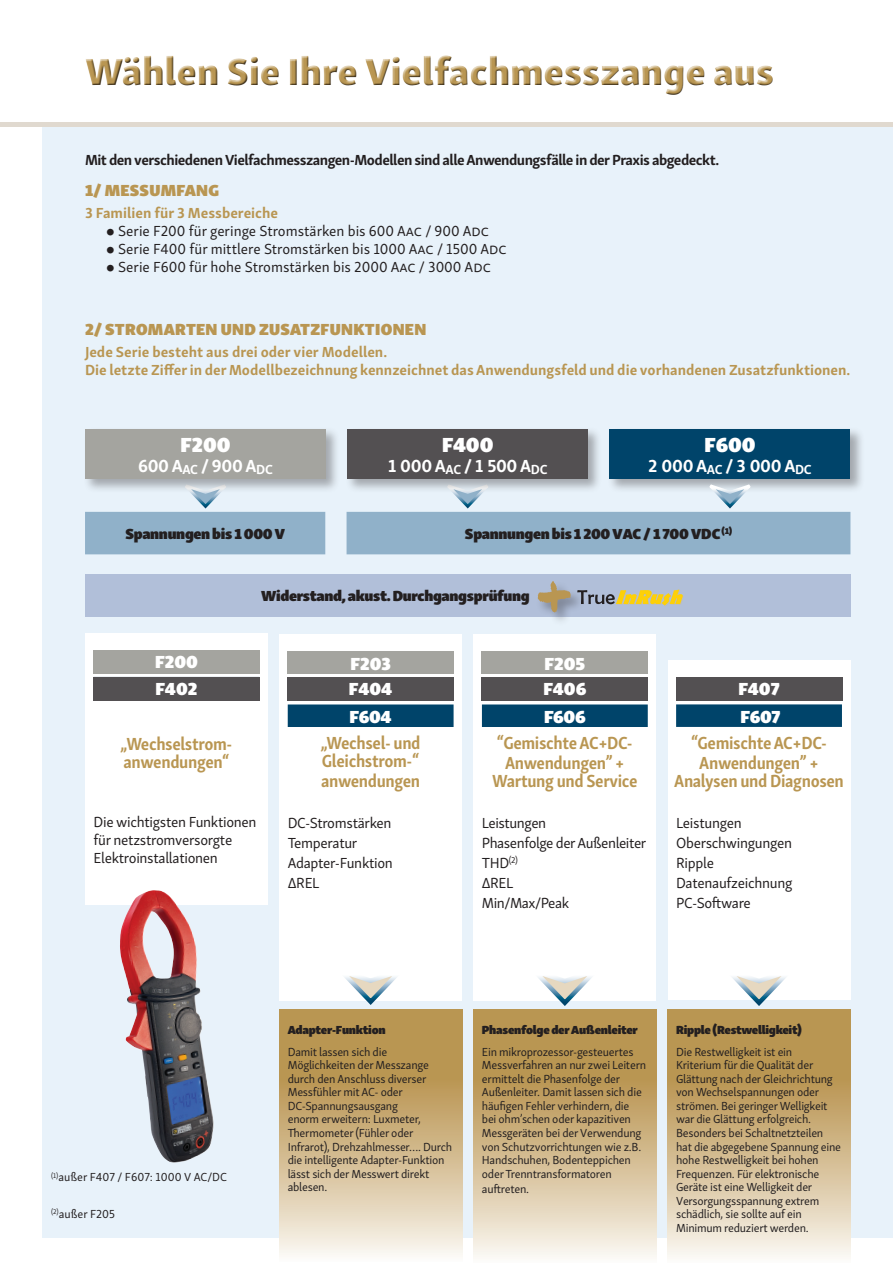
<style>
.page{position:relative;width:893px;height:1263px;background:#fff}
.page>*{position:absolute;margin:0;border:0;box-sizing:border-box;transform-origin:0 0}
.t1{font:39px "Skolar Sans Latn Eb";color:#b99652}
.t2{font:21px "Skolar Sans Latn Bl";color:#fff}
.t3{font:700 18px/18px "Skolar Sans Latn Cn";letter-spacing:-.02em;color:#b99652}
.t4{font:700 18px "Skolar Sans Latn";letter-spacing:-.02em;color:#fff}
.t5{font:18px "Skolar Sans Latn Bl";color:#fff}
.t6{font:16.5px "Skolar Sans Latn Bl";letter-spacing:.02em;color:#b99652}
.t7{font:15px/20.1px "Skolar Sans Latn";letter-spacing:-.02em;color:#231f20}
.t8{font:700 15px/18px "Skolar Sans Latn";color:#b99652}
.t9{font:15px "Skolar Sans Latn";color:#231f20}
.t10{font:700 15px "Skolar Sans Latn";letter-spacing:-.035em;color:#231f20}
.t11{font:15px "Skolar Sans Latn Bl";letter-spacing:-.02em;color:#231f20}
.t12{font:12px/13.5px "Skolar Sans Latn";letter-spacing:-.02em;color:#231f20}
.t13{font:12px "Skolar Sans Latn Bl";letter-spacing:-.02em;color:#231f20}
.t14{font:12px "Skolar Sans Latn";color:#231f20}
</style>
<div class="page">
<div style="left:43px;top:122px;width:850px;height:1115px;background:#e8f2fa"></div>
<div style="left:85px;top:633px;width:183px;height:272px;background:#fff"></div>
<div style="left:90px;top:55px;width:685px;height:42px;background:#231f20;opacity:.75"></div>
<div style="left:279px;top:634px;width:183px;height:366px;background:#fff"></div>
<div style="left:288px;top:704px;width:166px;height:23px;background:#00446a"></div>
<div style="left:473px;top:634px;width:183px;height:366px;background:#fff"></div>
<div style="left:482px;top:704px;width:166px;height:23px;background:#00446a"></div>
<svg style="left:279px;top:1010px;width:183px;height:245px;background:#cfb687"></svg>
<svg style="left:473px;top:1010px;width:183px;height:247px;background:#cfb688"></svg>
<svg style="left:668px;top:1010px;width:182px;height:247px;background:#cfb688"></svg>
<div style="left:668px;top:660px;width:182px;height:340px;background:#fff"></div>
<div style="left:676px;top:704px;width:166px;height:23px;background:#00446a"></div>
<svg style="left:326px;top:976px;width:90px;height:29px"></svg>
<svg style="left:519px;top:976px;width:92px;height:30px"></svg>
<svg style="left:732px;top:976px;width:54px;height:30px"></svg>
<div style="left:83px;top:427px;width:257px;height:66px;background:#231f20;opacity:.35"></div>
<div style="left:85px;top:429px;width:241px;height:50px;background:#a4a49f"></div>
<div style="left:94px;top:650px;width:166px;height:24px;background:#a4a49f"></div>
<div style="left:288px;top:651px;width:166px;height:23px;background:#a4a49f"></div>
<div style="left:482px;top:651px;width:166px;height:23px;background:#a4a49f"></div>
<div style="left:345px;top:427px;width:258px;height:66px;background:#231f20;opacity:.35"></div>
<div style="left:347px;top:429px;width:241px;height:50px;background:#535052"></div>
<div style="left:93px;top:677px;width:166px;height:24px;background:#535052"></div>
<div style="left:288px;top:677px;width:166px;height:24px;background:#535052"></div>
<div style="left:482px;top:677px;width:166px;height:24px;background:#535052"></div>
<div style="left:676px;top:677px;width:166px;height:24px;background:#535052"></div>
<div style="left:607px;top:427px;width:258px;height:66px;background:#231f20;opacity:.35"></div>
<div style="left:609px;top:429px;width:241px;height:50px;background:#00446a"></div>
<svg style="left:85px;top:479px;width:765px;height:75px"></svg>
<div style="left:85px;top:574px;width:765px;height:43px;background:#b1bfd9"></div>
<div style="left:536px;top:580px;width:49px;height:46px;background:#231f20;opacity:.35"></div>
<svg style="left:538px;top:581px;width:33px;height:32px"></svg>
<svg style="left:577px;top:590px;width:107px;height:16px"></svg>
<div style="left:0;top:122px;width:893px;height:5px;background:#e0d9cf"></div>
<img style="left:120px;top:890px;width:94px;height:273px">
<h1 class="t1" style="left:85px;top:39px;width:690px">Wählen Sie Ihre Vielfachmesszange aus</h1>
<p class="t10" style="left:85px;top:147px;width:636px">Mit den verschiedenen Vielfachmesszangen-Modellen sind alle Anwendungsfälle in der Praxis abgedeckt.</p>
<h3 class="t6" style="left:85px;top:175px;width:135px">1/ MESSUMFANG</h3>
<p class="t8" style="left:85px;top:203px;width:195px">3 Familien für 3 Messbereiche</p>
<p class="t9" style="left:106px;top:220px;width:384px">● Serie F200 für geringe Stromstärken bis 600 Aac / 900 Adc</p>
<p class="t9" style="left:106px;top:238px;width:402px">● Serie F400 für mittlere Stromstärken bis 1000 Aac / 1500 Adc</p>
<p class="t9" style="left:106px;top:256px;width:386px">● Serie F600 für hohe Stromstärken bis 2000 Aac / 3000 Adc</p>
<h3 class="t6" style="left:85px;top:315px;width:343px">2/ STROMARTEN UND ZUSATZFUNKTIONEN</h3>
<p class="t8" style="left:85px;top:342px;width:767px">Jede Serie besteht aus drei oder vier Modellen.<br>Die letzte Ziffer in der Modellbezeichnung kennzeichnet das Anwendungsfeld und die vorhandenen Zusatzfunktionen.</p>
<h2 class="t2" style="left:180px;top:426px;width:52px">F200</h2>
<h3 class="t4" style="left:138px;top:451px;width:136px">600 A<sub>AC</sub> / 900 A<sub>DC</sub></h3>
<h2 class="t2" style="left:442px;top:426px;width:53px">F400</h2>
<h3 class="t4" style="left:388px;top:451px;width:161px">1 000 A<sub>AC</sub> / 1 500 A<sub>DC</sub></h3>
<h2 class="t2" style="left:704px;top:426px;width:53px">F600</h2>
<h3 class="t4" style="left:648px;top:451px;width:165px">2 000 A<sub>AC</sub> / 3 000 A<sub>DC</sub></h3>
<p class="t11" style="left:125px;top:520px;width:161px">Spannungen bis 1 000 V</p>
<p class="t11" style="left:465px;top:520px;width:269px">Spannungen bis 1 200 VAC / 1 700 VDC <sup>(1)</sup></p>
<p class="t11" style="left:261px;top:582px;width:270px">Widerstand, akust. Durchgangsprüfung</p>
<h3 class="t5" style="left:155px;top:646px;width:44px">F200</h3>
<h3 class="t5" style="left:350px;top:647px;width:42px">F203</h3>
<h3 class="t5" style="left:544px;top:647px;width:42px">F205</h3>
<h3 class="t5" style="left:187px;top:646px;width:10px">1</h3>
<h3 class="t5" style="left:156px;top:673px;width:43px">F402</h3>
<h3 class="t5" style="left:349px;top:673px;width:45px">F404</h3>
<h3 class="t5" style="left:543px;top:673px;width:44px">F406</h3>
<h3 class="t5" style="left:738px;top:673px;width:43px">F407</h3>
<h3 class="t3" style="left:120px;top:733px;width:113px">„Wechselstrom&shy;anwendungen“</h3>
<p class="t7" style="left:94px;top:811px;width:165px;line-height:18px">Die wichtigsten Funktionen für netzstromversorgte<br>Elektroinstallationen</p>
<h3 class="t5" style="left:350px;top:700px;width:44px">F604</h3>
<h3 class="t3" style="left:321px;top:732px;width:101px">„Wechsel- und<br>Gleichstrom-“</h3>
<h3 class="t3" style="left:321px;top:771px;width:101px">anwendungen</h3>
<p class="t7" style="left:288px;top:811px;width:107px">DC-Stromstärken<br>Temperatur<br>Adapter-Funktion<br>ΔREL</p>
<h3 class="t5" style="left:544px;top:700px;width:43px">F606</h3>
<h3 class="t3" style="left:497px;top:731px;width:137px;line-height:20.1px;text-align:center">“Gemischte AC+DC-<br>Anwendungen” +</h3>
<h3 class="t3" style="left:492px;top:771px;width:147px">Wartung und Service</h3>
<p class="t7" style="left:482px;top:811px;width:166px">Leistungen<br>Phasenfolge der Außenleiter<br>THD<sup>(2)<br></sup>ΔREL<br>Min/Max/Peak</p>
<h3 class="t5" style="left:740px;top:700px;width:41px">F607</h3>
<h3 class="t3" style="left:691px;top:731px;width:137px;line-height:20.1px;text-align:center">“Gemischte AC+DC-<br>Anwendungen” +</h3>
<h3 class="t3" style="left:674px;top:770px;width:171px">Analysen und Diagnosen</h3>
<p class="t7" style="left:676px;top:811px;width:118px">Leistungen<br>Oberschwingungen<br>Ripple<br>Datenaufzeichnung<br>PC-Software</p>
<p class="t14" style="left:51px;top:1168px;width:178px"><sup>(1)</sup>außer F407 / F607: 1000 V AC/DC</p>
<p class="t14" style="left:51px;top:1204px;width:66px"><sup>(2)</sup>außer F205</p>
<p class="t13" style="left:288px;top:1019px;width:99px">Adapter-Funktion</p>
<p class="t12" style="left:288px;top:1044px;width:166px">Damit lassen sich die<br>Möglichkeiten der Messzange durch den Anschluss diverser<br>Messfühler mit AC- oder<br>DC-Spannungsausgang<br>enorm erweitern: Luxmeter,<br>Thermometer (Fühler oder<br>Infrarot), Drehzahlmesser…. Durch die intelligente Adapter-Funktion lässt sich der Messwert direkt ablesen.</p>
<p class="t13" style="left:482px;top:1019px;width:157px">Phasenfolge der Außenleiter</p>
<p class="t12" style="left:482px;top:1044px;width:166px">Ein mikroprozessor-gesteuertes<br>Messverfahren an nur zwei Leitern ermittelt die Phasenfolge der<br>Außenleiter. Damit lassen sich die häufigen Fehler verhindern, die bei ohm’schen oder kapazitiven<br>Messgeräten bei der Verwendung von Schutzvorrichtungen wie z.B.<br>Handschuhen, Bodenteppichen oder Trenntransformatoren</p>
<p class="t12" style="left:482px;top:1181px;width:49px">auftreten.</p>
<p class="t13" style="left:676px;top:1019px;width:127px">Ripple (Restwelligkeit)</p>
<p class="t12" style="left:676px;top:1044px;width:167px">Die Restwelligkeit ist ein<br>Kriterium für die Qualität der<br>Glättung nach der Gleichrichtung von Wechselspannungen oder strömen. Bei geringer Welligkeit war die Glättung erfolgreich.<br>Besonders bei Schaltnetzteilen hat die abgegebene Spannung eine hohe Restwelligkeit bei hohen<br>Frequenzen. Für elektronische<br>Geräte ist eine Welligkeit der<br>Versorgungsspannung extrem schädlich, sie sollte auf ein<br>Minimum reduziert werden.</p>
</div>
